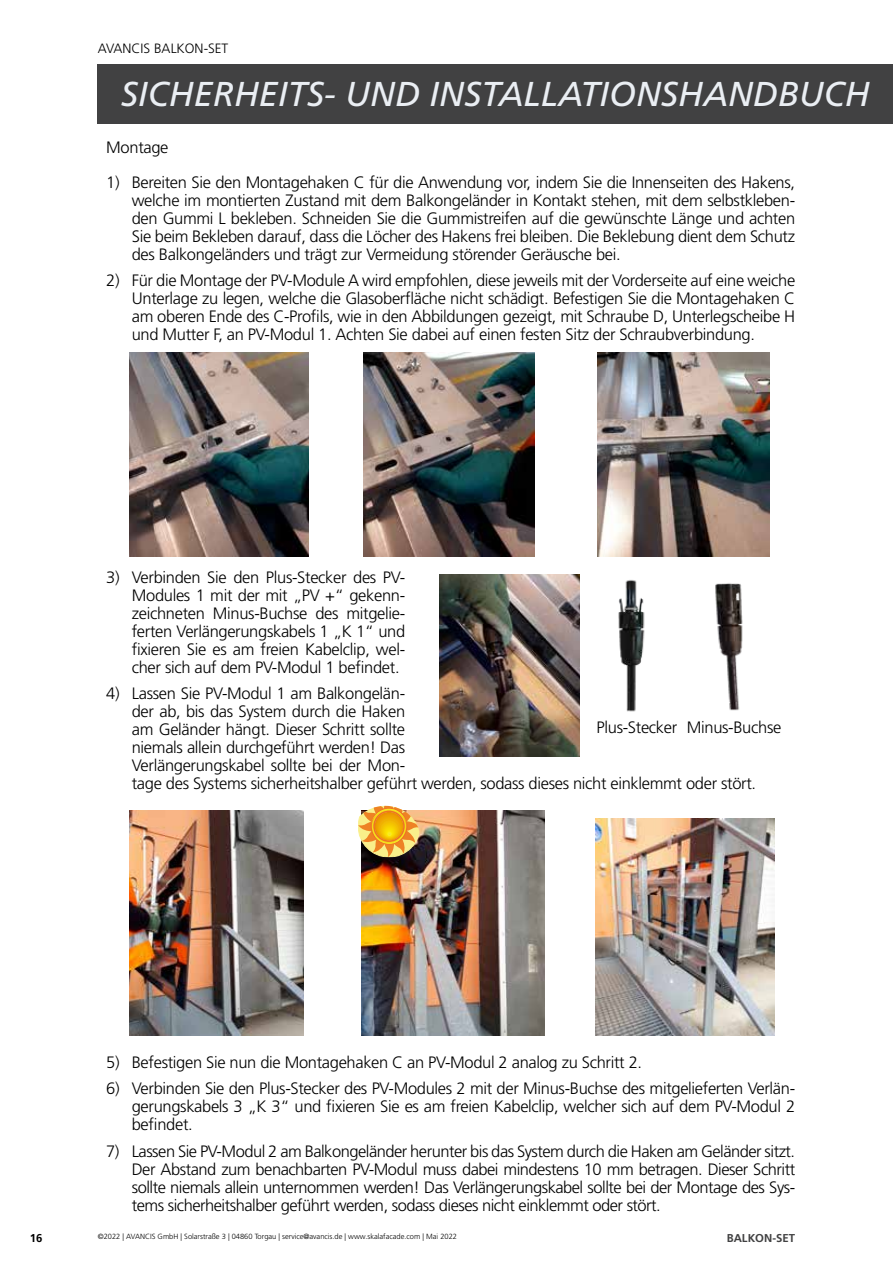
<style>
.page{position:relative;width:893px;height:1263px;background:#fff}
.page>*{position:absolute;margin:0;border:0;box-sizing:border-box;transform-origin:0 0}
.t1{font:italic 34.5px "Frutiger LT Std";color:#eaeef3}
.t2{font:300 16.5px/18px "Frutiger LT Std";letter-spacing:-.02em;color:#000;text-align:justify}
.t3{font:300 13.5px "Frutiger LT Std";color:#000}
.t4{font:700 11.4px "Frutiger LT Std";color:#414142}
.t5{font:700 11.4px "Frutiger LT Std";color:#000}
.t6{font:300 7.5px "Frutiger LT Std";color:#000}
</style>
<div class="page">
<div style="left:98px;top:64px;width:795px;height:59px;background:#414142"></div>
<img style="left:439px;top:574px;width:141px;height:183px">
<img style="left:618px;top:580px;width:27px;height:132px">
<img style="left:715px;top:583px;width:28px;height:128px">
<img style="left:597px;top:353px;width:172px;height:203px">
<img style="left:129px;top:353px;width:179px;height:203px">
<img style="left:363px;top:353px;width:171px;height:203px">
<img style="left:129px;top:810px;width:175px;height:225px">
<img style="left:596px;top:819px;width:178px;height:216px">
<img style="left:361px;top:810px;width:183px;height:225px">
<svg style="left:358px;top:806px;width:62px;height:51px;background:#ddaa49"></svg>
<p class="t3" style="left:98px;top:40px;width:132px">AVANCIS BALKON-SET</p>
<h1 class="t1" style="left:121px;top:74px;width:750px">SICHERHEITS- UND INSTALLATIONSHANDBUCH</h1>
<p class="t2" style="left:106px;top:138px;width:64px">Montage</p>
<p class="t2" style="left:132px;top:173px;width:665px;text-indent:-26px">1) Bereiten Sie den Montagehaken C für die Anwendung vor, indem Sie die Innenseiten des Hakens, welche im montierten Zustand mit dem Balkongeländer in Kontakt stehen, mit dem selbstkleben&shy;den Gummi L bekleben. Schneiden Sie die Gummistreifen auf die gewünschte Länge und achten Sie beim Bekleben darauf, dass die Löcher des Hakens frei bleiben. Die Beklebung dient dem Schutz des Balkongeländers und trägt zur Vermeidung störender Geräusche bei.</p>
<p class="t2" style="left:132px;top:272px;width:665px;text-indent:-26px">2) Für die Montage der PV-Module A wird empfohlen, diese jeweils mit der Vorderseite auf eine weiche Unterlage zu legen, welche die Glasoberfläche nicht schädigt. Befestigen Sie die Montagehaken C am oberen Ende des C-Profils, wie in den Abbildungen gezeigt, mit Schraube D, Unterlegscheibe H und Mutter F, an PV-Modul 1. Achten Sie dabei auf einen festen Sitz der Schraubverbindung.</p>
<p class="t2" style="left:132px;top:568px;width:275px;text-indent:-26px">3) Verbinden Sie den Plus-Stecker des PV-Modules 1 mit der mit „PV +“ gekenn&shy;zeichneten Minus-Buchse des mitgelie&shy;ferten Verlängerungskabels 1 „K 1“ und fixieren Sie es am freien Kabelclip, wel&shy;cher sich auf dem PV-Modul 1 befindet.</p>
<p class="t2" style="left:132px;top:685px;width:626px;text-align:left;text-indent:-26px">4) Lassen Sie PV-Modul 1 am Balkongelän-<br>der ab, bis das System durch die Haken<br>am Geländer hängt. Dieser Schritt sollte<br>niemals allein durchgeführt werden! Das<br>Verlängerungskabel sollte bei der Mon-<br>tage des Systems sicherheitshalber geführt werden, sodass dieses nicht einklemmt oder stört.</p>
<p class="t2" style="left:597px;top:718px;width:186px">Plus-Stecker Minus-Buchse</p>
<p class="t2" style="left:106px;top:1053px;width:537px">5) Befestigen Sie nun die Montagehaken C an PV-Modul 2 analog zu Schritt 2.</p>
<p class="t2" style="left:132px;top:1080px;width:665px;text-indent:-26px">6) Verbinden Sie den Plus-Stecker des PV-Modules 2 mit der Minus-Buchse des mitgelieferten Verlän&shy;gerungskabels 3 „K 3“ und fixieren Sie es am freien Kabelclip, welcher sich auf dem PV-Modul 2 befindet.</p>
<p class="t2" style="left:132px;top:1142px;width:665px;text-indent:-26px">7) Lassen Sie PV-Modul 2 am Balkongeländer herunter bis das System durch die Haken am Geländer sitzt.<br>Der Abstand zum benachbarten PV-Modul muss dabei mindestens 10 mm betragen. Dieser Schritt sollte niemals allein unternommen werden! Das Verlängerungskabel sollte bei der Montage des Sys&shy;tems sicherheitshalber geführt werden, sodass dieses nicht einklemmt oder stört.</p>
<p class="t5" style="left:30px;top:1231px;width:14px">16</p>
<p class="t6" style="left:98px;top:1232px;width:361px">©2022 | AVANCIS GmbH | Solarstraße 3 | 04860 Torgau | service@avancis.de | www.skalafacade.com | Mai 2022</p>
<p class="t4" style="left:727px;top:1231px;width:70px">BALKON-SET</p>
</div>
